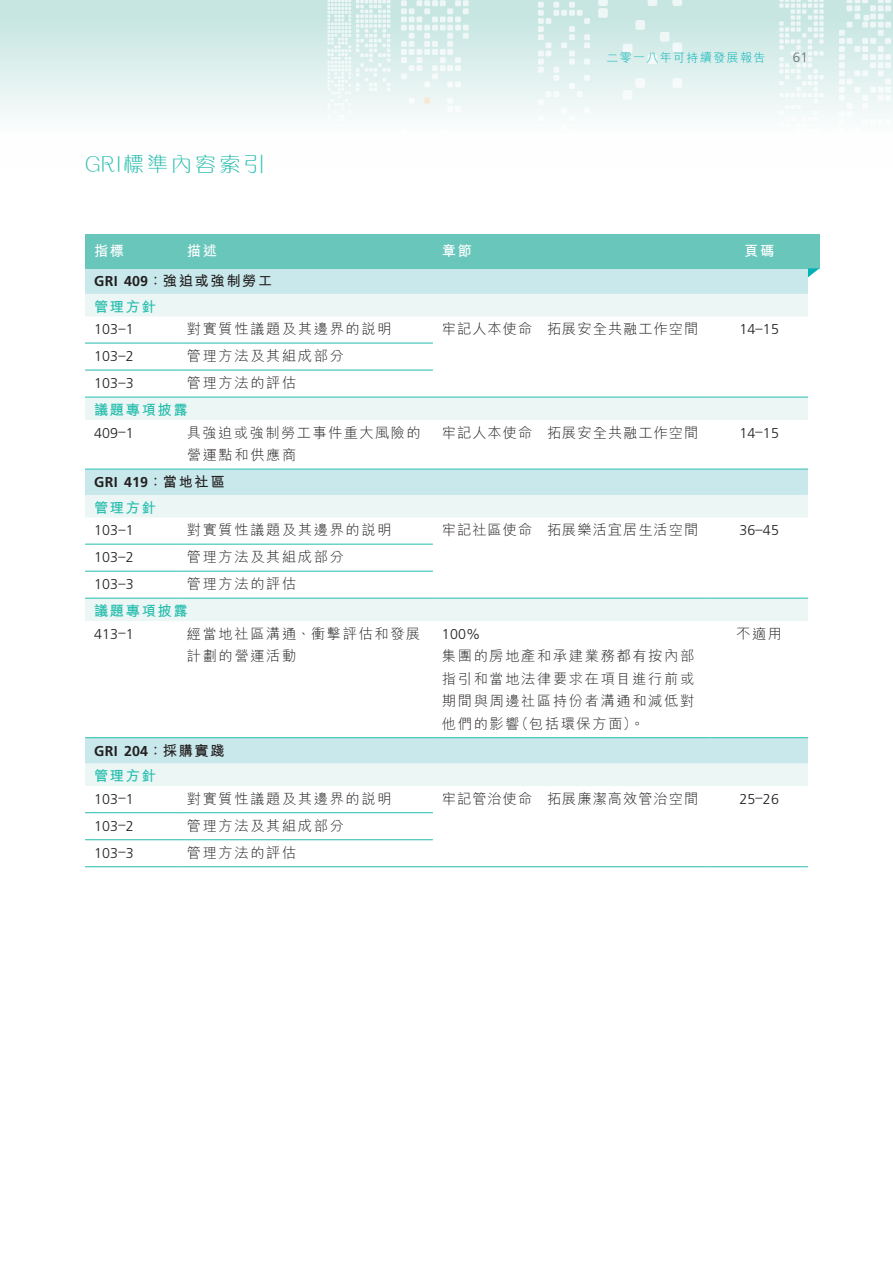
<style>
.page{position:relative;width:893px;height:1263px;background:#fff}
.page>*{position:absolute;margin:0;border:0;box-sizing:border-box;transform-origin:0 0}
.t1{font:300 21px "M Gentle HK";letter-spacing:.145em;color:#22bcac}
.t2{font:300 14.25px/22.5px "M Hei HK";letter-spacing:.115em;color:#231f20}
.t3{font:300 14.25px "Frutiger LT Std";letter-spacing:.015em;color:#231f20}
.t4{font:300 14.25px "M Hei HK";letter-spacing:.07em;color:#231f20}
.t5{font:700 14.25px "Frutiger LT Std";letter-spacing:.02em;color:#231f20}
.t6{font:700 14.25px "M Hei HK";letter-spacing:.115em;color:#22bcac}
.t7{font:700 14.25px/25.5px "M Hei HK";letter-spacing:.115em;color:#231f20}
.t8{font:700 14.25px "M Hei HK";letter-spacing:.115em;color:#fff}
.t9{font:300 13.5px "Frutiger LT Std";color:#6c6d70}
.t10{font:300 12px "M Hei HK";letter-spacing:.115em;color:#00b2b5}
.s1{font-family:"Frutiger LT Std"}
.s2{color:#22bcac}
.s3{font-family:"M Hei HK"}
</style>
<div class="page">
<div style="left:0;top:0;width:893px;height:167px;background:linear-gradient(to bottom,#c3e4e0,#fff)"></div>
<svg style="left:327px;top:88px;width:32px;height:33px"></svg>
<svg style="left:327px;top:137px;width:24px;height:30px"></svg>
<svg style="left:378px;top:0;width:12px;height:72px"></svg>
<svg style="left:369px;top:78px;width:21px;height:13px"></svg>
<svg style="left:779px;top:0;width:45px;height:164px"></svg>
<svg style="left:839px;top:0;width:52px;height:167px"></svg>
<svg style="left:538px;top:2px;width:52px;height:165px"></svg>
<svg style="left:401px;top:130px;width:6px;height:6px"></svg>
<svg style="left:409px;top:98px;width:5px;height:6px"></svg>
<svg style="left:424px;top:98px;width:6px;height:6px"></svg>
<svg style="left:409px;top:164px;width:5px;height:3px"></svg>
<svg style="left:424px;top:156px;width:6px;height:6px"></svg>
<svg style="left:447px;top:98px;width:14px;height:14px"></svg>
<svg style="left:455px;top:146px;width:6px;height:6px"></svg>
<svg style="left:447px;top:164px;width:6px;height:3px"></svg>
<svg style="left:401px;top:0;width:68px;height:87px"></svg>
<svg style="left:440px;top:130px;width:6px;height:6px"></svg>
<svg style="left:440px;top:146px;width:6px;height:6px"></svg>
<svg style="left:672px;top:0;width:10px;height:6px"></svg>
<div style="left:660px;top:32px;width:10px;height:10px;background:#f0f8f7;border-radius:2px"></div>
<svg style="left:648px;top:0;width:9px;height:6px"></svg>
<div style="left:672px;top:43px;width:10px;height:9px;background:#f2f9f8;border-radius:2px"></div>
<div style="left:672px;top:78px;width:10px;height:10px;background:#f6fbfa;border-radius:2px"></div>
<div style="left:648px;top:54px;width:9px;height:10px;background:#f3f9f8;border-radius:2px"></div>
<div style="left:635px;top:20px;width:10px;height:10px;background:#eef7f6;border-radius:2px"></div>
<div style="left:623px;top:44px;width:9px;height:9px;background:#f2f9f8;border-radius:2px"></div>
<svg style="left:598px;top:0;width:10px;height:6px"></svg>
<div style="left:598px;top:8px;width:10px;height:10px;background:#eef7f6;border-radius:2px"></div>
<div style="left:635px;top:78px;width:10px;height:10px;background:#f6fbfa;border-radius:2px"></div>
<div style="left:623px;top:90px;width:9px;height:10px;background:#f8fbfb;border-radius:2px"></div>
<div style="left:85px;top:268px;width:723px;height:26px;background:#c8e8eb"></div>
<svg style="left:85px;top:294px;width:723px;height:492px"></svg>
<div style="left:85px;top:234px;width:734px;height:34px;background:#68c6bb"></div>
<svg style="left:808px;top:268px;width:11px;height:9px"></svg>
<hr style="left:85px;top:343px;width:93px;height:1px;background:#22bcac">
<hr style="left:178px;top:343px;width:255px;height:1px;background:#22bcac">
<hr style="left:85px;top:370px;width:93px;height:1px;background:#22bcac">
<hr style="left:178px;top:370px;width:255px;height:1px;background:#22bcac">
<hr style="left:85px;top:397px;width:93px;height:1px;background:#22bcac">
<hr style="left:178px;top:397px;width:255px;height:1px;background:#22bcac">
<hr style="left:433px;top:397px;width:277px;height:1px;background:#22bcac">
<hr style="left:710px;top:397px;width:98px;height:1px;background:#22bcac">
<hr style="left:85px;top:469px;width:93px;height:1px;background:#22bcac">
<hr style="left:178px;top:469px;width:255px;height:1px;background:#22bcac">
<hr style="left:433px;top:469px;width:277px;height:1px;background:#22bcac">
<hr style="left:710px;top:469px;width:98px;height:1px;background:#22bcac">
<hr style="left:85px;top:544px;width:93px;height:1px;background:#22bcac">
<hr style="left:178px;top:544px;width:255px;height:1px;background:#22bcac">
<hr style="left:85px;top:571px;width:93px;height:1px;background:#22bcac">
<hr style="left:178px;top:571px;width:255px;height:1px;background:#22bcac">
<hr style="left:85px;top:598px;width:93px;height:1px;background:#22bcac">
<hr style="left:178px;top:598px;width:255px;height:1px;background:#22bcac">
<hr style="left:433px;top:598px;width:277px;height:1px;background:#22bcac">
<hr style="left:710px;top:598px;width:98px;height:1px;background:#22bcac">
<hr style="left:85px;top:737px;width:93px;height:1px;background:#22bcac">
<hr style="left:178px;top:737px;width:255px;height:1px;background:#22bcac">
<hr style="left:433px;top:737px;width:277px;height:1px;background:#22bcac">
<hr style="left:710px;top:737px;width:98px;height:1px;background:#22bcac">
<hr style="left:85px;top:812px;width:93px;height:1px;background:#22bcac">
<hr style="left:178px;top:812px;width:255px;height:1px;background:#22bcac">
<hr style="left:85px;top:839px;width:93px;height:1px;background:#22bcac">
<hr style="left:178px;top:839px;width:255px;height:1px;background:#22bcac">
<hr style="left:85px;top:866px;width:93px;height:1px;background:#22bcac">
<hr style="left:178px;top:866px;width:255px;height:1px;background:#22bcac">
<hr style="left:433px;top:866px;width:277px;height:1px;background:#22bcac">
<hr style="left:710px;top:866px;width:98px;height:1px;background:#22bcac">
<h1 class="t1" style="left:85px;top:149px;width:181px">GRI標準內容索引</h1>
<p class="t10" style="left:606px;top:51px;width:161px">二零一八年可持續發展報告</p>
<p class="t9" style="left:793px;top:50px;width:17px">61</p>
<p class="t8" style="left:94px;top:240px;width:32px">指標</p>
<p class="t8" style="left:187px;top:240px;width:32px">描述</p>
<p class="t8" style="left:442px;top:240px;width:32px">章節</p>
<p class="t8" style="left:744px;top:240px;width:32px">頁碼</p>
<p class="t7" style="left:94px;top:267px;width:180px"><span class="s1">GRI 409</span>：強迫或強制勞工<span class="s2">管理方針</span></p>
<p class="t3" style="left:94px;top:321px;width:41px">103–1</p>
<p class="t2" style="left:187px;top:317px;width:206px">對實質性議題及其邊界的說明</p>
<p class="t4" style="left:442px;top:322px;width:258px">牢記人本使命 拓展安全共融工作空間</p>
<p class="t3" style="left:739px;top:321px;width:41px">14–15</p>
<p class="t3" style="left:94px;top:348px;width:41px">103–2</p>
<p class="t2" style="left:187px;top:344px;width:159px">管理方法及其組成部分</p>
<p class="t3" style="left:94px;top:375px;width:41px">103–3</p>
<p class="t2" style="left:187px;top:371px;width:111px">管理方法的評估</p>
<p class="t6" style="left:94px;top:400px;width:95px">議題專項披露</p>
<p class="t3" style="left:94px;top:425px;width:41px">409–1</p>
<p class="t2" style="left:187px;top:421px;width:235px">具強迫或強制勞工事件重大風險的營運點和供應商</p>
<p class="t4" style="left:442px;top:425px;width:258px">牢記人本使命 拓展安全共融工作空間</p>
<p class="t3" style="left:739px;top:425px;width:41px">14–15</p>
<p class="t5" style="left:94px;top:474px;width:132px">GRI 419<span class="s3">：當地社區</span></p>
<p class="t6" style="left:94px;top:497px;width:63px">管理方針</p>
<p class="t3" style="left:94px;top:522px;width:41px">103–1</p>
<p class="t2" style="left:187px;top:518px;width:206px">對實質性議題及其邊界的說明</p>
<p class="t4" style="left:442px;top:523px;width:258px">牢記社區使命 拓展樂活宜居生活空間</p>
<p class="t3" style="left:739px;top:522px;width:41px">36–45</p>
<p class="t3" style="left:94px;top:549px;width:41px">103–2</p>
<p class="t2" style="left:187px;top:545px;width:159px">管理方法及其組成部分</p>
<p class="t3" style="left:94px;top:576px;width:41px">103–3</p>
<p class="t2" style="left:187px;top:572px;width:111px">管理方法的評估</p>
<p class="t6" style="left:94px;top:601px;width:95px">議題專項披露</p>
<p class="t3" style="left:94px;top:626px;width:41px">413–1</p>
<p class="t2" style="left:187px;top:622px;width:235px">經當地社區溝通、衝擊評估和發展計劃的營運活動</p>
<p class="t3" style="left:442px;top:626px;width:40px">100%</p>
<p class="t2" style="left:736px;top:622px;width:47px">不適用</p>
<p class="t2" style="left:442px;top:644px;width:254px;text-align:justify">集團的房地產和承建業務都有按內部指引和當地法律要求在項目進行前或期間與周邊社區持份者溝通和減低對他們的影響（包括環保方面）。</p>
<p class="t5" style="left:94px;top:742px;width:132px">GRI 204<span class="s3">：採購實踐</span></p>
<p class="t6" style="left:94px;top:766px;width:63px">管理方針</p>
<p class="t3" style="left:94px;top:791px;width:41px">103–1</p>
<p class="t2" style="left:187px;top:787px;width:206px">對實質性議題及其邊界的說明</p>
<p class="t4" style="left:442px;top:791px;width:258px">牢記管治使命 拓展廉潔高效管治空間</p>
<p class="t3" style="left:739px;top:791px;width:41px">25–26</p>
<p class="t3" style="left:94px;top:818px;width:41px">103–2</p>
<p class="t2" style="left:187px;top:814px;width:159px">管理方法及其組成部分</p>
<p class="t3" style="left:94px;top:845px;width:41px">103–3</p>
<p class="t2" style="left:187px;top:841px;width:111px">管理方法的評估</p>
</div>
